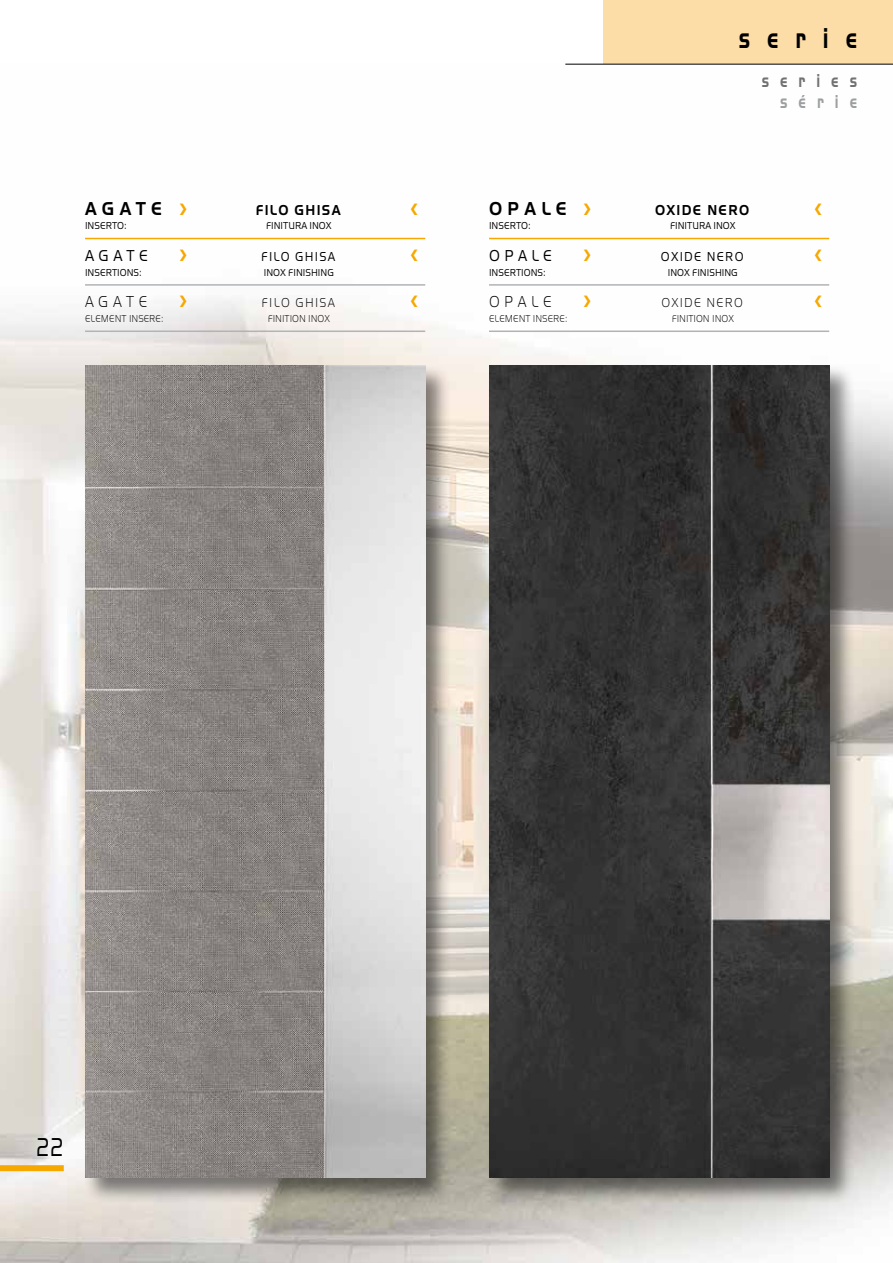
<style>
.page{position:relative;width:893px;height:1263px;background:#fff}
.page>*{position:absolute;margin:0;border:0;box-sizing:border-box;transform-origin:0 0}
.t1{font:700 30px "Handel Gothic ITC Std";letter-spacing:.75em;color:#000;scale:.75 1}
.t2{font:27px "Handel Gothic ITC Std";color:#000;scale:.75 1}
.t3{font:700 19.5px "Handel Gothic ITC Std";letter-spacing:.3em;color:#000;scale:.9 1}
.t4{font:700 19.5px "Handel Gothic ITC Std";letter-spacing:.75em;color:#707172;scale:.75 1}
.t5{font:700 19.5px "Handel Gothic ITC Std";letter-spacing:.75em;color:#9c9e9f;scale:.75 1}
.t6{font:16.5px "Handel Gothic ITC Std";letter-spacing:.3em;color:#000;scale:.9 1}
.t7{font:300 16.5px "Handel Gothic ITC Com";letter-spacing:.3em;color:#000;scale:.9 1}
.t8{font:700 15px "Handel Gothic ITC Std";letter-spacing:.1em;color:#000;scale:.9 1}
.t9{font:13.5px "Handel Gothic ITC Std";letter-spacing:.1em;color:#000;scale:.9 1}
.t10{font:300 13.5px "Handel Gothic ITC Com";letter-spacing:.1em;color:#000;scale:.9 1}
.t11{font:10.5px "Handel Gothic ITC Std";color:#000;scale:.9 1}
.t12{font:300 10.5px "Handel Gothic ITC Com";color:#000;scale:.9 1}
</style>
<div class="page">
<img style="left:0;top:237px;width:893px;height:1026px">
<div style="left:487px;top:363px;width:368px;height:841px;background:#000;opacity:.5"></div>
<img style="left:489px;top:366px;width:340px;height:812px">
<div style="left:83px;top:363px;width:369px;height:841px;background:#000;opacity:.5"></div>
<img style="left:85px;top:366px;width:340px;height:812px">
<hr style="left:85px;top:238px;width:340px;height:1px;background:#f7a800">
<hr style="left:85px;top:284px;width:340px;height:2px;background:#b1b3b4">
<hr style="left:85px;top:330px;width:340px;height:2px;background:#b1b3b4">
<hr style="left:489px;top:238px;width:340px;height:1px;background:#f7a800">
<hr style="left:489px;top:284px;width:340px;height:2px;background:#b1b3b4">
<hr style="left:489px;top:330px;width:340px;height:2px;background:#b1b3b4">
<div style="left:604px;top:0;width:289px;height:64px;background:#fddda7"></div>
<div style="left:0;top:1165px;width:64px;height:6px;background:#f7a800"></div>
<hr style="left:565px;top:64px;width:328px;height:1px;background:#000">
<svg style="left:180px;top:250px;width:7px;height:11px"></svg>
<svg style="left:411px;top:250px;width:7px;height:11px"></svg>
<svg style="left:180px;top:296px;width:7px;height:11px"></svg>
<svg style="left:411px;top:296px;width:7px;height:11px"></svg>
<svg style="left:584px;top:250px;width:7px;height:11px"></svg>
<svg style="left:815px;top:250px;width:6px;height:11px"></svg>
<svg style="left:584px;top:296px;width:7px;height:11px"></svg>
<svg style="left:815px;top:296px;width:6px;height:11px"></svg>
<h3 class="t3" style="left:85px;top:197px;width:87px">AGATE</h3>
<h3 class="t8" style="left:256px;top:201px;width:96px">FILO GHISA</h3>
<p class="t11" style="left:85px;top:220px;width:48px">INSERTO:</p>
<p class="t11" style="left:266px;top:220px;width:74px">FINITURA INOX</p>
<h3 class="t6" style="left:85px;top:246px;width:71px">AGATE</h3>
<p class="t9" style="left:261px;top:249px;width:84px">FILO GHISA</p>
<p class="t11" style="left:85px;top:266px;width:65px">INSERTIONS:</p>
<p class="t11" style="left:264px;top:266px;width:79px">INOX FINISHING</p>
<h3 class="t7" style="left:85px;top:293px;width:71px">AGATE</h3>
<p class="t10" style="left:262px;top:296px;width:83px">FILO GHISA</p>
<p class="t12" style="left:85px;top:313px;width:89px">ELEMENT INSERE:</p>
<p class="t12" style="left:268px;top:313px;width:71px">FINITION INOX</p>
<h1 class="t1" style="left:739px;top:21px;width:160px">serie</h1>
<h3 class="t4" style="left:762px;top:69px;width:129px">series</h3>
<h3 class="t5" style="left:780px;top:91px;width:104px">série</h3>
<h3 class="t3" style="left:489px;top:197px;width:88px">OPALE</h3>
<h3 class="t8" style="left:655px;top:201px;width:106px">OXIDE NERO</h3>
<p class="t11" style="left:489px;top:220px;width:48px">INSERTO:</p>
<p class="t11" style="left:670px;top:220px;width:74px">FINITURA INOX</p>
<h3 class="t6" style="left:489px;top:246px;width:72px">OPALE</h3>
<p class="t9" style="left:661px;top:249px;width:93px">OXIDE NERO</p>
<p class="t11" style="left:489px;top:266px;width:65px">INSERTIONS:</p>
<p class="t11" style="left:668px;top:266px;width:79px">INOX FINISHING</p>
<h3 class="t7" style="left:489px;top:293px;width:71px">OPALE</h3>
<p class="t10" style="left:661px;top:296px;width:92px">OXIDE NERO</p>
<p class="t12" style="left:489px;top:313px;width:89px">ELEMENT INSERE:</p>
<p class="t12" style="left:672px;top:313px;width:71px">FINITION INOX</p>
<h2 class="t2" style="left:36px;top:1132px;width:39px">22</h2>
</div>
